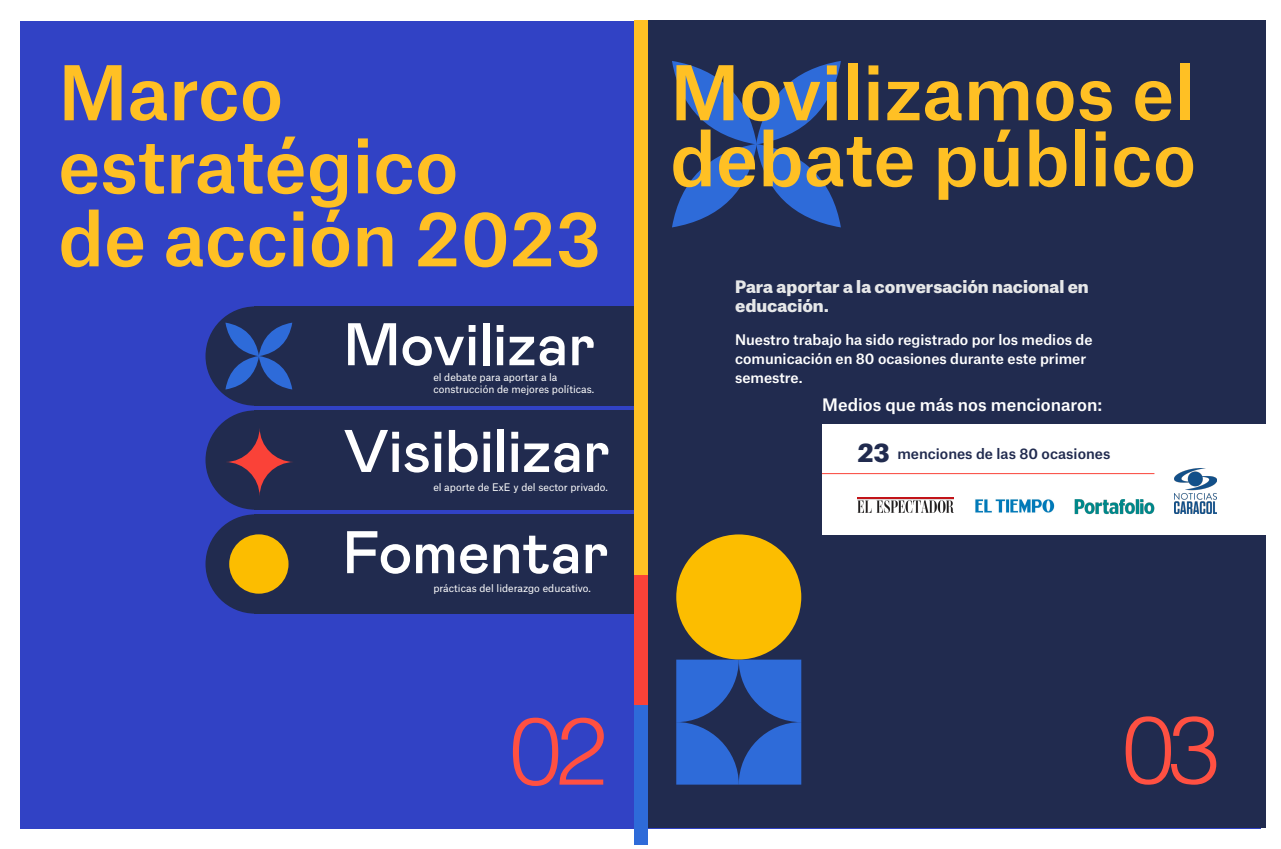
<style>
.page{position:relative;width:1281px;height:849px;background:#fff}
.page>*{position:absolute;margin:0;border:0;box-sizing:border-box;transform-origin:0 0}
.t1{font:300 95px "Helvetica";color:#ff5042}
.t2{font:500 72px/66px "Atlas Grotesk";color:#ffc024}
.t3{font:500 60px "Mabry Pro";color:#fff}
.t4{font:900 24.7px "Atlas Grotesk";color:#212b4f}
.t5{font:900 16.5px/19px "Atlas Grotesk";letter-spacing:-.005em;color:#e6e7e8}
.t6{font:500 16.5px "Atlas Grotesk";color:#fff}
.t7{font:500 14px/19px "Atlas Grotesk";color:#fff}
.t8{font:500 14px "Atlas Grotesk";color:#212b4f}
.t9{font:10px/12px "Atlas Grotesk";color:#fff}
</style>
<div class="page">
<div style="left:20px;top:21px;width:1240px;height:807px;background:#3142c5"></div>
<div style="left:639px;top:21px;width:627px;height:807px;background:#212b4f"></div>
<div style="left:205px;top:306px;width:100px;height:100px;background:#212b4f;border-radius:50%"></div>
<div style="left:254px;top:306px;width:385px;height:100px;background:#212b4f"></div>
<div style="left:205px;top:410px;width:100px;height:100px;background:#212b4f;border-radius:50%"></div>
<div style="left:254px;top:410px;width:385px;height:100px;background:#212b4f"></div>
<div style="left:205px;top:514px;width:100px;height:99px;background:#212b4f;border-radius:50%"></div>
<div style="left:254px;top:514px;width:385px;height:99px;background:#212b4f"></div>
<svg style="left:225px;top:323px;width:67px;height:66px"></svg>
<svg style="left:672px;top:61px;width:169px;height:166px"></svg>
<svg style="left:225px;top:428px;width:69px;height:68px"></svg>
<div style="left:229px;top:534px;width:59px;height:59px;background:#fcbd00;border-radius:50%"></div>
<div style="left:822px;top:424px;width:445px;height:110px;background:#fff"></div>
<img style="left:857px;top:498px;width:97px;height:14px">
<img style="left:1074px;top:499px;width:80px;height:15px">
<img style="left:975px;top:499px;width:79px;height:14px">
<img style="left:1175px;top:469px;width:41px;height:45px">
<svg style="left:676px;top:659px;width:125px;height:125px"></svg>
<div style="left:676px;top:534px;width:125px;height:125px;background:#fcbd00;border-radius:62px"></div>
<div style="left:634px;top:20px;width:13px;height:556px;background:#ffc024"></div>
<div style="left:634px;top:575px;width:13px;height:131px;background:#fa4238"></div>
<div style="left:634px;top:705px;width:13px;height:140px;background:#2e6bd9"></div>
<hr style="left:822px;top:473px;width:332px;height:1px;background:#fa4238">
<p class="t2" style="left:58px;top:52px;width:226px">Marco</p>
<p class="t2" style="left:58px;top:125px;width:401px">estratégico</p>
<p class="t2" style="left:58px;top:198px;width:544px">de acción 2023</p>
<p class="t3" style="left:344px;top:301px;width:253px">Movilizar</p>
<p class="t9" style="left:433px;top:370px;width:162px">el debate para aportar a la construcción de mejores políticas.</p>
<p class="t3" style="left:344px;top:408px;width:268px">Visibilizar</p>
<p class="t9" style="left:433px;top:479px;width:176px">el aporte de ExE y del sector privado.</p>
<p class="t3" style="left:343px;top:509px;width:268px">Fomentar</p>
<p class="t9" style="left:433px;top:581px;width:159px">prácticas del liderazgo educativo.</p>
<p class="t1" style="left:509px;top:670px;width:100px">02</p>
<p class="t2" style="left:670px;top:52px;width:527px">Movilizamos el debate público</p>
<p class="t5" style="left:735px;top:275px;width:355px">Para aportar a la conversación nacional en educación.</p>
<p class="t7" style="left:735px;top:328px;width:359px">Nuestro trabajo ha sido registrado por los medios de comunicación en 80 ocasiones durante este primer semestre.</p>
<p class="t6" style="left:822px;top:391px;width:281px">Medios que más nos mencionaron:</p>
<p class="t4" style="left:857px;top:432px;width:34px">23</p>
<p class="t8" style="left:897px;top:442px;width:214px">menciones de las 80 ocasiones</p>
<p class="t1" style="left:1122px;top:669px;width:100px">03</p>
</div>
